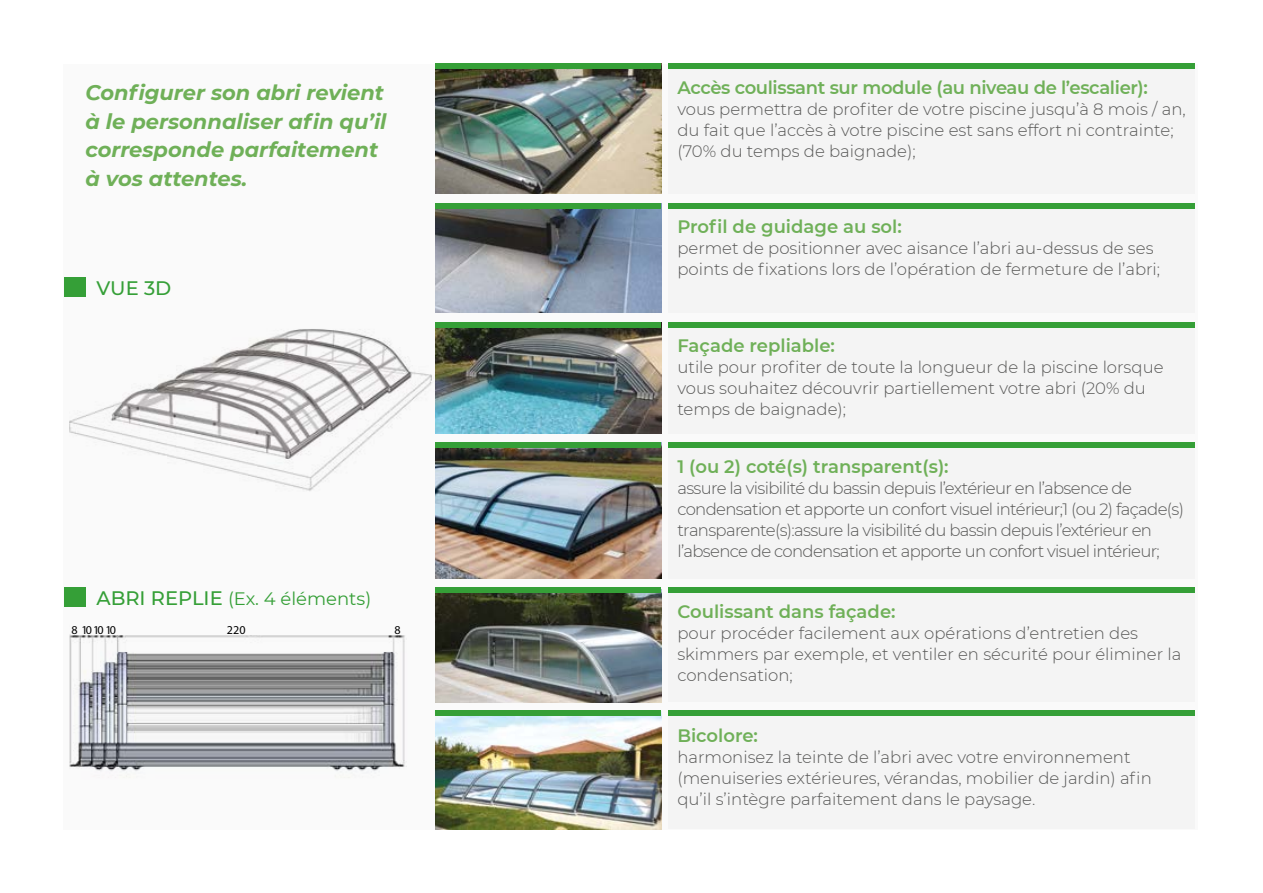
<style>
.page{position:relative;width:1263px;height:893px;background:#fff}
.page>*{position:absolute;margin:0;border:0;box-sizing:border-box;transform-origin:0 0}
.t1{font:italic 700 21px/28.5px "Montserrat";color:#6fb058}
.t2{font:500 19.5px "Montserrat";color:#359f37}
.t3{font:600 18px "Montserrat";color:#6fb058}
.t4{font:600 18px "Montserrat";letter-spacing:-.02em;color:#6fb058}
.t5{font:18px "Montserrat";color:#359f37}
.t6{font:300 16.5px/21px "Montserrat";color:#575756}
.t7{font:300 16.5px/21px "Montserrat";letter-spacing:-.04em;color:#575756}
.t8{font:12px "Myriad Pro";letter-spacing:-.075em;color:#000}
.s1{font-weight:500;font-size:19.5px}
</style>
<div class="page">
<div style="left:64px;top:64px;width:1134px;height:765px;background:#fafafa"></div>
<img style="left:435px;top:716px;width:226px;height:113px">
<img style="left:435px;top:593px;width:226px;height:109px">
<img style="left:520px;top:327px;width:141px;height:106px">
<img style="left:435px;top:69px;width:226px;height:125px">
<img style="left:435px;top:448px;width:226px;height:130px">
<div style="left:64px;top:587px;width:21px;height:20px;background:#359f37"></div>
<div style="left:64px;top:277px;width:21px;height:20px;background:#359f37"></div>
<img style="left:435px;top:208px;width:226px;height:105px">
<div style="left:669px;top:64px;width:526px;height:130px;background:#f4f4f4"></div>
<div style="left:669px;top:203px;width:526px;height:110px;background:#f4f4f4"></div>
<div style="left:669px;top:322px;width:526px;height:111px;background:#f4f4f4"></div>
<div style="left:669px;top:588px;width:526px;height:114px;background:#f4f4f4"></div>
<div style="left:669px;top:711px;width:526px;height:118px;background:#f4f4f4"></div>
<div style="left:669px;top:443px;width:526px;height:135px;background:#f4f4f4"></div>
<div style="left:669px;top:64px;width:526px;height:5px;background:#359f37"></div>
<div style="left:435px;top:64px;width:226px;height:5px;background:#359f37"></div>
<div style="left:669px;top:203px;width:526px;height:5px;background:#359f37"></div>
<div style="left:435px;top:203px;width:226px;height:5px;background:#359f37"></div>
<div style="left:669px;top:322px;width:526px;height:5px;background:#359f37"></div>
<div style="left:435px;top:322px;width:226px;height:5px;background:#359f37"></div>
<div style="left:669px;top:443px;width:526px;height:5px;background:#359f37"></div>
<div style="left:435px;top:443px;width:226px;height:5px;background:#359f37"></div>
<div style="left:669px;top:588px;width:526px;height:5px;background:#359f37"></div>
<div style="left:435px;top:588px;width:226px;height:5px;background:#359f37"></div>
<div style="left:669px;top:711px;width:526px;height:5px;background:#359f37"></div>
<div style="left:435px;top:711px;width:226px;height:5px;background:#359f37"></div>
<img style="left:70px;top:634px;width:335px;height:143px">
<div style="left:72px;top:624px;width:338px;height:11px;background:#fff"></div>
<img style="left:440px;top:327px;width:80px;height:175px">
<img style="left:70px;top:327px;width:370px;height:175px">
<p class="t1" style="left:85px;top:77px;width:303px">Configurer son abri revient à le personnaliser afin qu’il corresponde parfaitement à vos attentes.</p>
<p class="t4" style="left:677px;top:75px;width:472px">Accès coulissant sur module (au niveau de l’escalier):</p>
<p class="t6" style="left:677px;top:98px;width:510px">vous permettra de profiter de votre piscine jusqu’à 8 mois / an, du fait que l’accès à votre piscine est sans effort ni contrainte; (70% du temps de baignade);</p>
<p class="t2" style="left:96px;top:274px;width:76px">VUE 3D</p>
<p class="t5" style="left:96px;top:587px;width:276px"><span class="s1">ABRI REPLIE</span> (Ex. 4 éléments)</p>
<p class="t8" style="left:72px;top:622px;width:46px">8 1010 10</p>
<p class="t8" style="left:227px;top:622px;width:20px">220</p>
<p class="t8" style="left:394px;top:622px;width:8px">8</p>
<p class="t3" style="left:677px;top:214px;width:226px">Profil de guidage au sol:</p>
<p class="t6" style="left:677px;top:237px;width:484px">permet de positionner avec aisance l’abri au-dessus de ses points de fixations lors de l’opération de fermeture de l’abri;</p>
<p class="t3" style="left:677px;top:333px;width:159px">Façade repliable:</p>
<p class="t6" style="left:677px;top:356px;width:488px">utile pour profiter de toute la longueur de la piscine lorsque vous souhaitez découvrir partiellement votre abri (20% du temps de baignade);</p>
<p class="t3" style="left:677px;top:454px;width:273px">1 (ou 2) coté(s) transparent(s):</p>
<p class="t7" style="left:677px;top:477px;width:508px">assure la visibilité du bassin depuis l’extérieur en l’absence de condensation et apporte un confort visuel intérieur;1 (ou 2) façade(s) transparente(s):assure la visibilité du bassin depuis l’extérieur en l’absence de condensation et apporte un confort visuel intérieur;</p>
<p class="t3" style="left:677px;top:599px;width:220px">Coulissant dans façade:</p>
<p class="t6" style="left:677px;top:622px;width:505px">pour procéder facilement aux opérations d’entretien des skimmers par exemple, et ventiler en sécurité pour éliminer la condensation;</p>
<p class="t3" style="left:677px;top:722px;width:82px">Bicolore:</p>
<p class="t6" style="left:677px;top:746px;width:476px">harmonisez la teinte de l’abri avec votre environnement (menuiseries extérieures, vérandas, mobilier de jardin) afin qu’il s’intègre parfaitement dans le paysage.</p>
</div>
